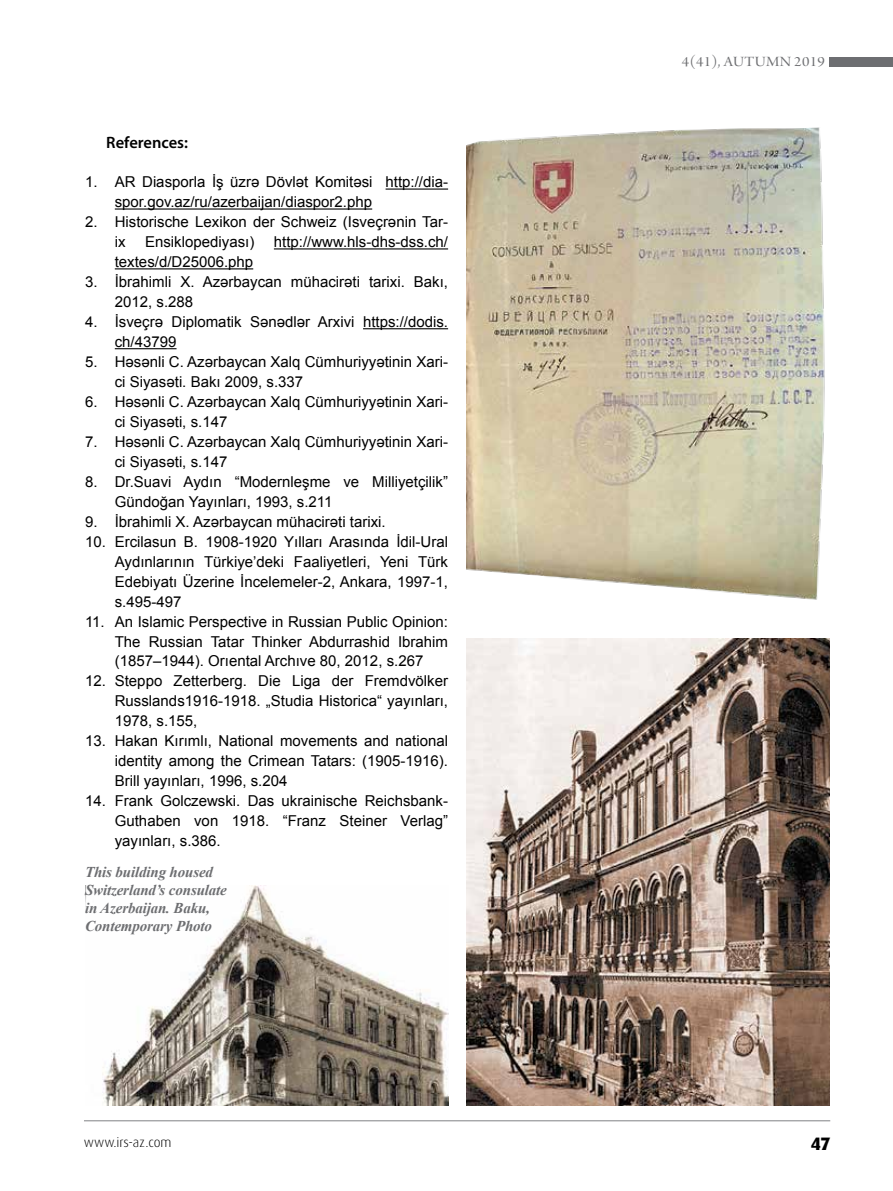
<style>
.page{position:relative;width:893px;height:1191px;background:#fff}
.page>*{position:absolute;margin:0;border:0;box-sizing:border-box;transform-origin:0 0}
.t1{font:800 18px "Dax Pro";color:#000}
.t2{font:600 16.5px "Myriad Pro";color:#000}
.t3{font:15px/20px "Arial";color:#000}
.t4{font:italic 700 15px/18px "Times New Roman";letter-spacing:-.01em;color:#6d6e71}
.t5{font:15px "Arno Pro Display";letter-spacing:.02em;color:#6d6e71;scale:1.1 1}
.t6{font:300 13.5px "Dax Pro";color:#000}
</style>
<div class="page">
<hr style="left:84px;top:1120px;width:746px;height:1px;background:#808285">
<hr style="left:386px;top:188px;width:62px;height:2px;background:#000">
<hr style="left:115px;top:208px;width:257px;height:1px;background:#000">
<hr style="left:274px;top:248px;width:174px;height:1px;background:#000">
<hr style="left:115px;top:268px;width:138px;height:1px;background:#000">
<hr style="left:363px;top:328px;width:85px;height:1px;background:#000">
<hr style="left:115px;top:348px;width:62px;height:1px;background:#000">
<img style="left:466px;top:128px;width:359px;height:472px">
<div style="left:829px;top:57px;width:64px;height:9px;background:#6d6e71"></div>
<img style="left:85px;top:885px;width:363px;height:221px">
<img style="left:466px;top:639px;width:363px;height:467px">
<p class="t2" style="left:106px;top:131px;width:83px">References:</p>
<p class="t3" style="left:115px;top:172px;width:335px;text-indent:-30px">1. AR Diasporla İş üzrə Dövlət Komitəsi http://dia&shy;spor.gov.az/ru/azerbaijan/diaspor2.php</p>
<p class="t3" style="left:115px;top:212px;width:335px;text-indent:-30px">2. Historische Lexikon der Schweiz (Isveçrənin Tar&shy;ix</p>
<p class="t3" style="left:145px;top:232px;width:111px">Ensiklopediyası)</p>
<p class="t3" style="left:274px;top:232px;width:176px">http://www.hls-dhs-dss.ch/</p>
<p class="t3" style="left:115px;top:252px;width:140px">textes/d/D25006.php</p>
<p class="t3" style="left:115px;top:272px;width:335px;text-indent:-30px">3. İbrahimli X. Azərbaycan mühacirəti tarixi. Bakı,<br>2012, s.288</p>
<p class="t3" style="left:115px;top:312px;width:335px;text-indent:-30px">4. İsveçrə Diplomatik Sənədlər Arxivi https://dodis. ch/43799</p>
<p class="t3" style="left:115px;top:352px;width:335px;text-indent:-30px">5. Həsənli C. Azərbaycan Xalq Cümhuriyyətinin Xari&shy;ci Siyasəti. Bakı 2009, s.337</p>
<p class="t3" style="left:115px;top:392px;width:335px;text-indent:-30px">6. Həsənli C. Azərbaycan Xalq Cümhuriyyətinin Xari&shy;ci Siyasəti, s.147</p>
<p class="t3" style="left:115px;top:432px;width:335px;text-indent:-30px">7. Həsənli C. Azərbaycan Xalq Cümhuriyyətinin Xari&shy;ci Siyasəti, s.147</p>
<p class="t3" style="left:115px;top:472px;width:335px;text-indent:-30px">8. Dr.Suavi Aydın “Modernleşme ve Milliyetçilik”<br>Gündoğan Yayınları, 1993, s.211</p>
<p class="t3" style="left:85px;top:511px;width:302px">9. İbrahimli X. Azərbaycan mühacirəti tarixi.</p>
<p class="t3" style="left:115px;top:531px;width:335px;text-align:justify;text-indent:-30px">10. Ercilasun B. 1908-1920 Yılları Arasında İdil-Ural Aydınlarının Türkiye’deki Faaliyetleri, Yeni Türk Edebiyatı Üzerine İncelemeler-2, Ankara, 1997-1, s.495-497</p>
<p class="t3" style="left:115px;top:611px;width:335px;text-align:justify;text-indent:-30px">11. An Islamic Perspective in Russian Public Opinion:<br>The Russian Tatar Thinker Abdurrashid Ibrahim (1857–1944). Orıental Archıve 80, 2012, s.267</p>
<p class="t3" style="left:115px;top:671px;width:335px;text-align:justify;text-indent:-30px">12. Steppo Zetterberg. Die Liga der Fremdvölker Russlands1916-1918. „Studia Historica“ yayınları, 1978, s.155,</p>
<p class="t3" style="left:115px;top:731px;width:335px;text-align:justify;text-indent:-30px">13. Hakan Kırımlı, National movements and national identity among the Crimean Tatars: (1905-1916).<br>Brill yayınları, 1996, s.204</p>
<p class="t3" style="left:115px;top:791px;width:335px;text-align:justify;text-indent:-30px">14. Frank Golczewski. Das ukrainische Reichsbank-Guthaben von 1918. “Franz Steiner Verlag” yayınları, s.386.</p>
<p class="t4" style="left:85px;top:862px;width:143px">This building housed<br>Switzerland’s consulate in Azerbaijan. Baku,<br>Contemporary Photo</p>
<p class="t5" style="left:682px;top:53px;width:132px">4(41), AUTUMN 2019</p>
<p class="t6" style="left:84px;top:1133px;width:89px">www.irs-az.com</p>
<p class="t1" style="left:811px;top:1131px;width:21px">47</p>
</div>
